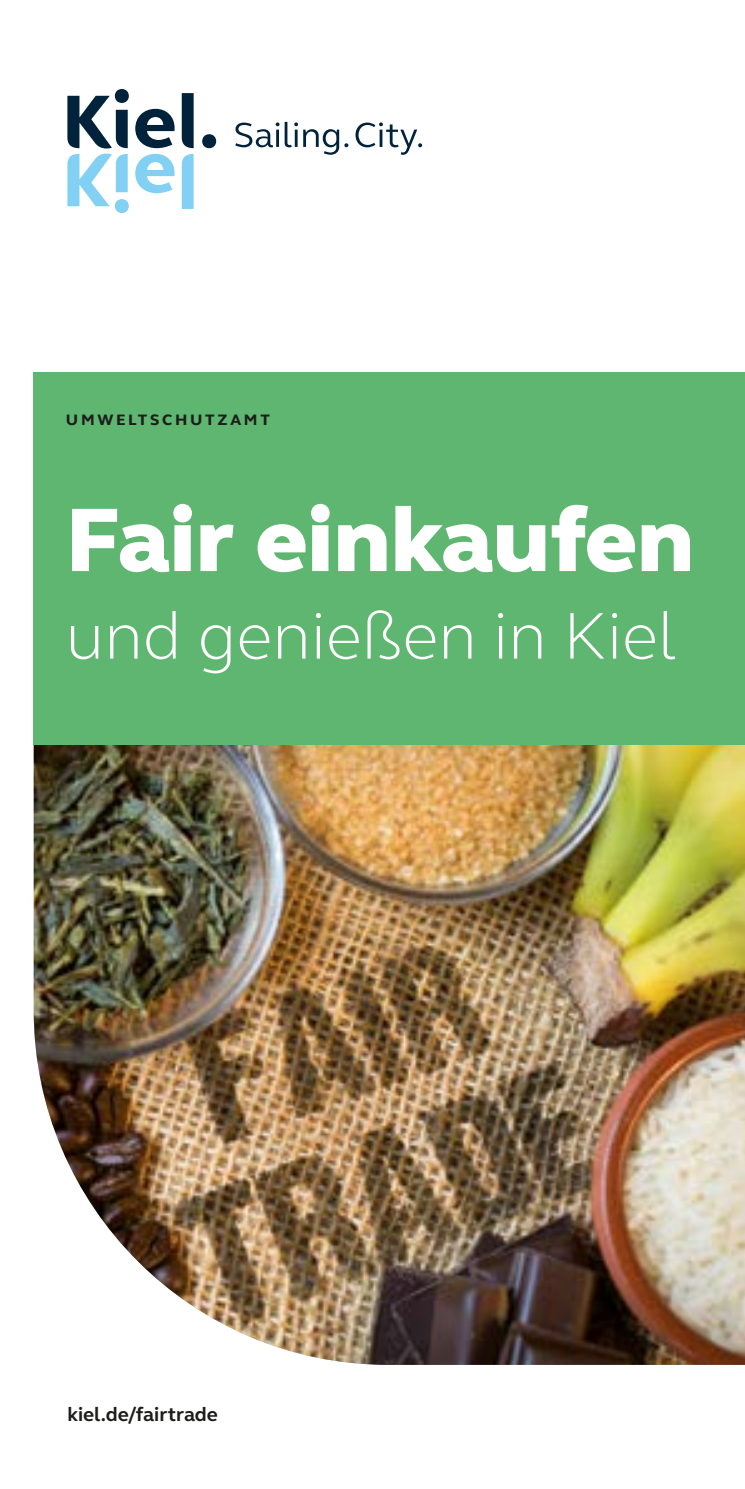
<style>
.page{position:relative;width:745px;height:1489px;background:#fff}
.page>*{position:absolute;margin:0;border:0;box-sizing:border-box;transform-origin:0 0}
.t1{font:800 92.5px "FS Elliot Pro";color:#fff}
.t2{font:300 67.5px "FS Elliot Pro";color:#fff}
.kiel_de{font:700 20px "FS Elliot Pro";color:#1d1d1b}
.Beispielamt{font:700 20px "FS Elliot Pro";letter-spacing:.1em;color:#1d1d1b}
</style>
<div class="page">
<svg style="left:235px;top:122px;width:113px;height:33px"></svg>
<svg style="left:355px;top:122px;width:67px;height:33px"></svg>
<div style="left:115px;top:199px;width:14px;height:14px;background:#83d0f5;border-radius:50%"></div>
<svg style="left:135px;top:154px;width:39px;height:39px"></svg>
<svg style="left:182px;top:154px;width:11px;height:55px"></svg>
<div style="left:115px;top:89px;width:14px;height:14px;background:#00223b;border-radius:50%"></div>
<div style="left:202px;top:134px;width:14px;height:14px;background:#00223b;border-radius:50%"></div>
<svg style="left:135px;top:109px;width:39px;height:39px"></svg>
<svg style="left:182px;top:93px;width:11px;height:55px"></svg>
<svg style="left:67px;top:96px;width:61px;height:110px"></svg>
<img style="left:34px;top:744px;width:710px;height:620px">
<div style="left:34px;top:372px;width:710px;height:372px;background:#5fb670"></div>
<p class="Beispielamt" style="left:66px;top:405px;width:206px">UMWELtschutzamt</p>
<p class="t1" style="left:66px;top:478px;width:629px">Fair einkaufen</p>
<p class="t2" style="left:66px;top:590px;width:611px">und genießen in Kiel</p>
<p class="kiel_de" style="left:67px;top:1400px;width:152px">kiel.de/fairtrade</p>
</div>
